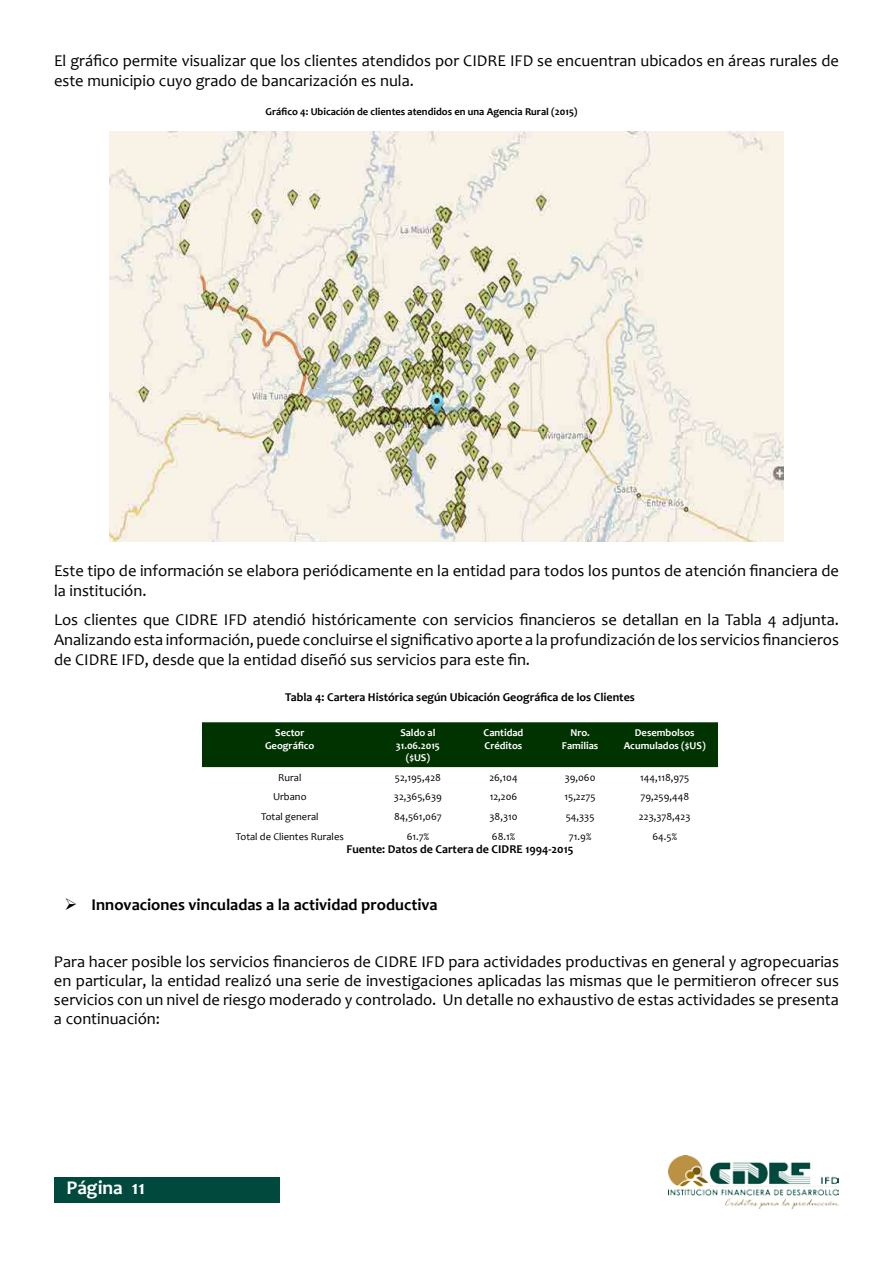
<style>
.page{position:relative;width:893px;height:1263px;background:#fff}
.page>*{position:absolute;margin:0;border:0;box-sizing:border-box;transform-origin:0 0}
.t1{font:700 19.5px "Candara";color:#fff}
.t2{font:16.5px/19.8px "Candara";color:#000}
.t3{font:700 16.5px "Candara";color:#000}
.t4{font:700 12px "Candara";color:#000}
.t5{font:10.5px "Candara";color:#000}
.t6{font:700 10.5px/12.6px "Candara";color:#fff;text-align:center}
.t7{font:700 10.5px "Candara";color:#000}
</style>
<div class="page">
<img style="left:668px;top:1155px;width:171px;height:54px">
<div style="left:54px;top:1177px;width:225px;height:25px;background:#00493c"></div>
<img style="left:110px;top:131px;width:673px;height:411px">
<div style="left:202px;top:722px;width:516px;height:45px;background:#030"></div>
<p class="t2" style="left:54px;top:51px;width:786px">El gráfico permite visualizar que los clientes atendidos por CIDRE IFD se encuentran ubicados en áreas rurales de este municipio cuyo grado de bancarización es nula.</p>
<p class="t7" style="left:265px;top:105px;width:314px">Gráfico 4: Ubicación de clientes atendidos en una Agencia Rural (2015)</p>
<p class="t2" style="left:54px;top:561px;width:786px">Este tipo de información se elabora periódicamente en la entidad para todos los puntos de atención financiera de la institución.</p>
<p class="t2" style="left:54px;top:610px;width:786px;text-align:justify">Los clientes que CIDRE IFD atendió históricamente con servicios financieros se detallan en la Tabla 4 adjunta.<br>Analizando esta información, puede concluirse el significativo aporte a la profundización de los servicios financieros de CIDRE IFD, desde que la entidad diseñó sus servicios para este fin.</p>
<p class="t4" style="left:285px;top:690px;width:351px">Tabla 4: Cartera Histórica según Ubicación Geográfica de los Clientes</p>
<p class="t6" style="left:265px;top:726px;width:51px">Sector<br>Geográfico</p>
<p class="t6" style="left:396px;top:726px;width:46px">Saldo al<br>31.06.2015 ($US)</p>
<p class="t6" style="left:484px;top:726px;width:41px;text-align:left">Cantidad<br>Créditos</p>
<p class="t6" style="left:562px;top:726px;width:38px">Nro.<br>Familias</p>
<p class="t6" style="left:624px;top:726px;width:84px">Desembolsos<br>Acumulados ($US)</p>
<p class="t5" style="left:278px;top:771px;width:25px">Rural</p>
<p class="t5" style="left:395px;top:771px;width:48px">52,195,428</p>
<p class="t5" style="left:489px;top:771px;width:30px">26,104</p>
<p class="t5" style="left:565px;top:771px;width:32px">39,060</p>
<p class="t5" style="left:640px;top:771px;width:51px">144,118,975</p>
<p class="t5" style="left:273px;top:790px;width:35px">Urbano</p>
<p class="t5" style="left:394px;top:790px;width:49px">32,365,639</p>
<p class="t5" style="left:490px;top:790px;width:29px">12,206</p>
<p class="t5" style="left:564px;top:790px;width:33px">15,2z75</p>
<p class="t5" style="left:640px;top:790px;width:50px">79,259,448</p>
<p class="t5" style="left:261px;top:810px;width:59px">Total general</p>
<p class="t5" style="left:394px;top:810px;width:49px">84,561,067</p>
<p class="t5" style="left:489px;top:810px;width:30px">38,310</p>
<p class="t5" style="left:566px;top:810px;width:30px">54,335</p>
<p class="t5" style="left:639px;top:810px;width:53px">223,378,423</p>
<p class="t5" style="left:236px;top:829px;width:110px">Total de Clientes Rurales</p>
<p class="t5" style="left:407px;top:829px;width:24px">61.7%</p>
<p class="t5" style="left:492px;top:829px;width:25px">68.1%</p>
<p class="t5" style="left:569px;top:829px;width:24px">71.9%</p>
<p class="t5" style="left:652px;top:829px;width:26px">64.5%</p>
<p class="t4" style="left:347px;top:842px;width:228px">Fuente: Datos de Cartera de CIDRE 1994-2015</p>
<p class="t3" style="left:65px;top:894px;width:374px">➢ Innovaciones vinculadas a la actividad productiva</p>
<p class="t2" style="left:54px;top:952px;width:786px;line-height:18.9px;text-align:justify">Para hacer posible los servicios financieros de CIDRE IFD para actividades productivas en general y agropecuarias en particular, la entidad realizó una serie de investigaciones aplicadas las mismas que le permitieron ofrecer sus servicios con un nivel de riesgo moderado y controlado. Un detalle no exhaustivo de estas actividades se presenta a continuación:</p>
<p class="t1" style="left:67px;top:1175px;width:80px">Página 11</p>
</div>
